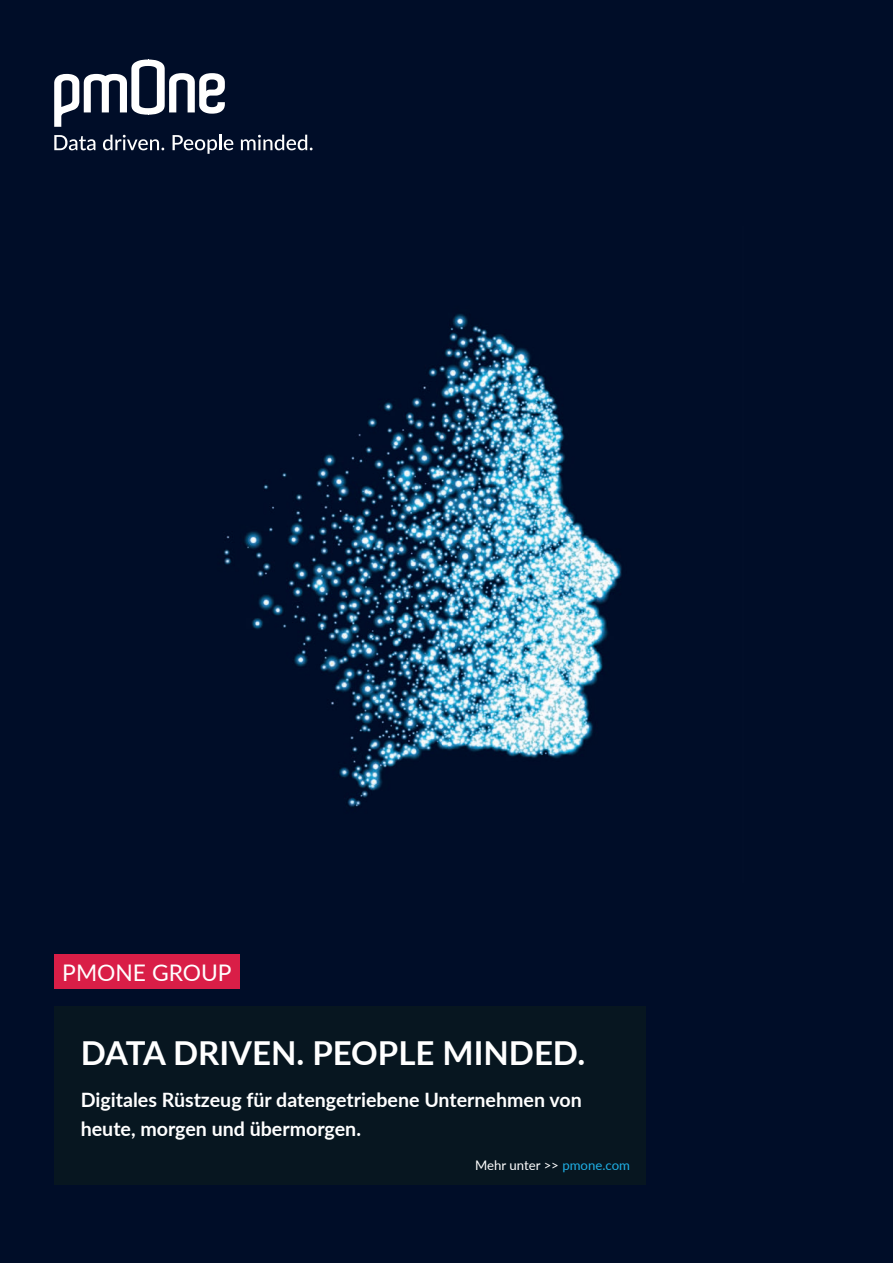
<style>
.page{position:relative;width:893px;height:1263px;background:#000d28}
.page>*{position:absolute;margin:0;border:0;box-sizing:border-box;transform-origin:0 0}
.t1{font:700 33px "Lato";color:#fff}
.t2{font:22.8px "Lato";color:#fff}
.t3{font:700 19.8px/29.7px "Lato";color:#fff}
.t4{font:13.2px "Lato";color:#fff}
.s1{color:#1fb0e6}
</style>
<div class="page">
<img style="left:0;top:226px;width:743px;height:657px">
<svg style="left:54px;top:60px;width:171px;height:67px"></svg>
<svg style="left:54px;top:135px;width:41px;height:15px"></svg>
<svg style="left:103px;top:135px;width:61px;height:15px"></svg>
<svg style="left:173px;top:135px;width:60px;height:19px"></svg>
<svg style="left:241px;top:135px;width:72px;height:15px"></svg>
<div style="left:54px;top:1007px;width:592px;height:178px;background:#071620"></div>
<div style="left:54px;top:954px;width:185px;height:35px;background:#d91e47"></div>
<p class="t2" style="left:62px;top:956px;width:171px">PMONE GROUP</p>
<h1 class="t1" style="left:81px;top:1028px;width:506px">DATA DRIVEN. PEOPLE MINDED.</h1>
<p class="t3" style="left:81px;top:1083px;width:502px">Digitales Rüstzeug für datengetriebene Unternehmen von heute, morgen und übermorgen.</p>
<p class="t4" style="left:475px;top:1156px;width:156px">Mehr unter &gt;&gt; <span class="s1">pmone.com</span></p>
</div>
